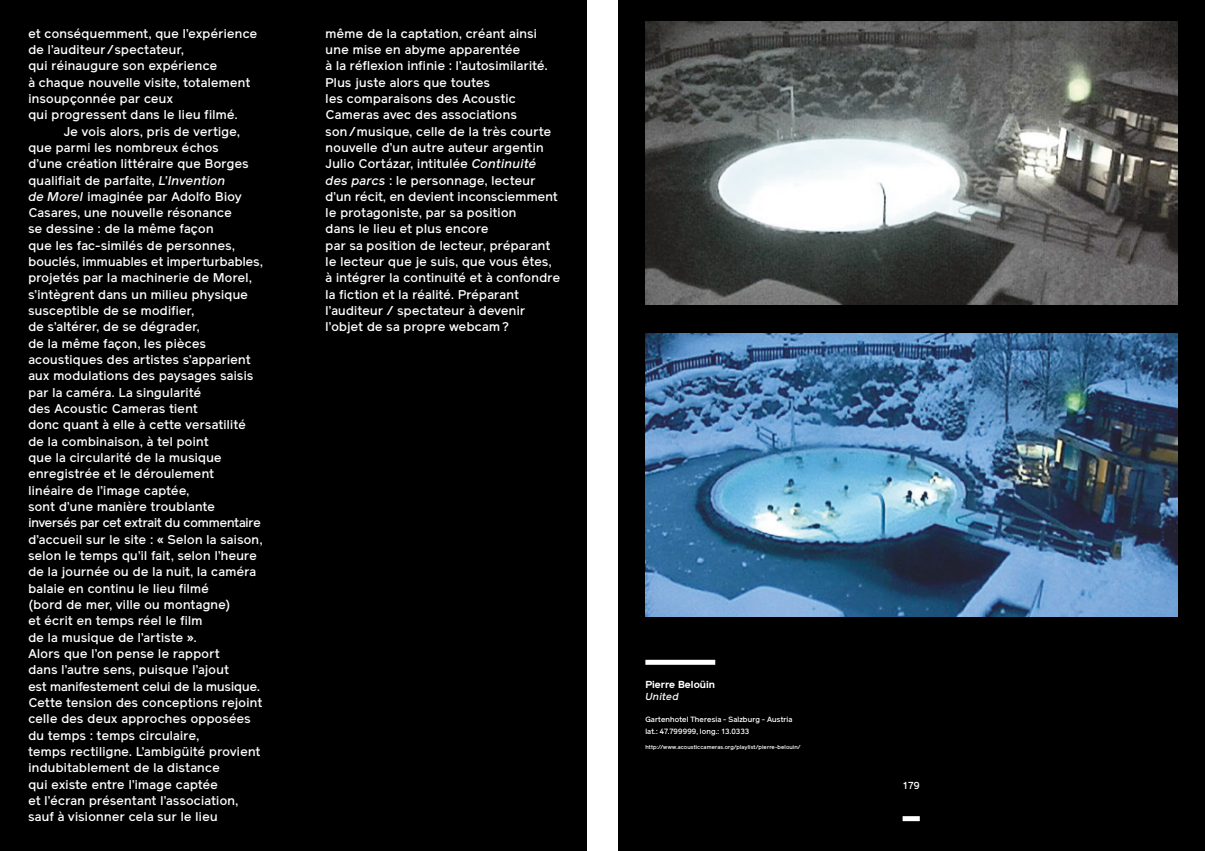
<style>
.page{position:relative;width:1205px;height:851px;background:#fff}
.page>*{position:absolute;margin:0;border:0;box-sizing:border-box;transform-origin:0 0}
.t1{font:500 12.5px/16.4px "Reader";letter-spacing:.03em;color:#fff}
.t2{font:700 10px "Reader";letter-spacing:.005em;color:#fff}
.t3{font:italic 500 10px "Reader";color:#fff}
.t4{font:500 10px "Reader";color:#fff}
.t5{font:500 7.5px/11.2px "Reader";letter-spacing:.015em;color:#fff}
.t6{font:500 5.62px "Reader";letter-spacing:.015em;color:#fff}
.s1{font-style:italic}
</style>
<div class="page">
<div style="left:0;top:0;width:1205px;height:850px;background:#000"></div>
<div style="left:902px;top:816px;width:18px;height:5px;background:#fff"></div>
<div style="left:588px;top:0;width:30px;height:850px;background:#fff"></div>
<img style="left:645px;top:21px;width:532px;height:283px">
<img style="left:645px;top:333px;width:532px;height:283px">
<div style="left:645px;top:659px;width:70px;height:5px;background:#fff"></div>
<p class="t1" style="left:28px;top:25px;width:230px">et conséquemment, que l’expérience de l’auditeur/spectateur,<br>qui réinaugure son expérience<br>à chaque nouvelle visite, totalement insoupçonnée par ceux<br>qui progressent dans le lieu filmé.</p>
<p class="t1" style="left:28px;top:123px;width:236px;text-indent:35px">Je vois alors, pris de vertige, que parmi les nombreux échos<br>d’une création littéraire que Borges qualifiait de parfaite, <span class="s1">L’Invention<br>de Morel</span> imaginée par Adolfo Bioy Casares, une nouvelle résonance<br>se dessine : de la même façon<br>que les fac-similés de personnes, bouclés, immuables et imperturbables, projetés par la machinerie de Morel, s’intègrent dans un milieu physique susceptible de se modifier,<br>de s’altérer, de se dégrader,<br>de la même façon, les pièces acoustiques des artistes s’apparient aux modulations des paysages saisis par la caméra. La singularité<br>des Acoustic Cameras tient<br>donc quant à elle à cette versatilité de la combinaison, à tel point<br>que la circularité de la musique enregistrée et le déroulement<br>linéaire de l’image captée,<br>sont d’une manière troublante inversés par cet extrait du commentaire d’accueil sur le site : « Selon la saison, selon le temps qu’il fait, selon l’heure de la journée ou de la nuit, la caméra balaie en continu le lieu filmé<br>(bord de mer, ville ou montagne)<br>et écrit en temps réel le film<br>de la musique de l’artiste ».<br>Alors que l’on pense le rapport<br>dans l’autre sens, puisque l’ajout<br>est manifestement celui de la musique.<br>Cette tension des conceptions rejoint celle des deux approches opposées du temps : temps circulaire,<br>temps rectiligne. L’ambigüité provient indubitablement de la distance<br>qui existe entre l’image captée<br>et l’écran présentant l’association, sauf à visionner cela sur le lieu</p>
<p class="t1" style="left:326px;top:25px;width:236px">même de la captation, créant ainsi une mise en abyme apparentée<br>à la réflexion infinie : l’autosimilarité.<br>Plus juste alors que toutes<br>les comparaisons des Acoustic Cameras avec des associations son/musique, celle de la très courte nouvelle d’un autre auteur argentin Julio Cortázar, intitulée <span class="s1">Continuité des parcs</span> : le personnage, lecteur d’un récit, en devient inconsciemment le protagoniste, par sa position<br>dans le lieu et plus encore<br>par sa position de lecteur, préparant le lecteur que je suis, que vous êtes, à intégrer la continuité et à confondre la fiction et la réalité. Préparant l’auditeur / spectateur à devenir l’objet de sa propre webcam?</p>
<p class="t2" style="left:645px;top:678px;width:71px">Pierre Beloüin</p>
<p class="t3" style="left:645px;top:690px;width:35px">United</p>
<p class="t5" style="left:645px;top:713px;width:148px">Gartenhotel Theresia - Salzburg - Austria lat.: 47.799999, long.: 13.0333</p>
<p class="t6" style="left:645px;top:743px;width:157px">http://www.acousticcameras.org/playlist/pierre-belouin/</p>
<p class="t4" style="left:902px;top:779px;width:19px">179</p>
</div>
